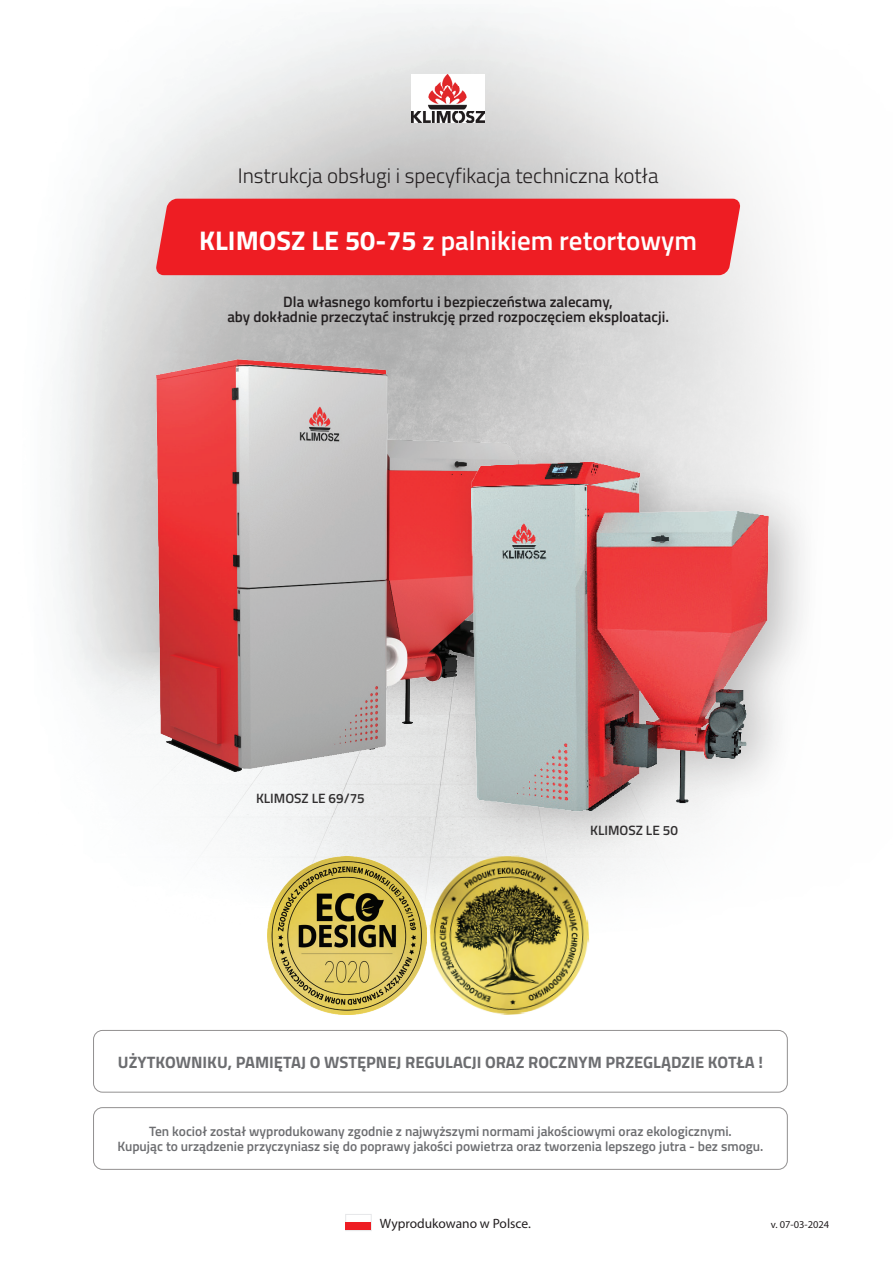
<style>
.page{position:relative;width:893px;height:1263px;background:#fff}
.page>*{position:absolute;margin:0;border:0;box-sizing:border-box;transform-origin:0 0}
.t1{font:600 27px "Titillium Web";color:#fff}
.t2{font:300 21px "Titillium Web";color:#231f20}
.t3{font:700 16.5px "Titillium Web";color:#6c6d70}
.t4{font:600 15px/15px "Titillium Web";color:#231f20;text-align:center}
.t5{font:600 13.5px/15px "Titillium Web";color:#6c6d70;text-align:center}
.t6{font:600 13.5px "Titillium Web";color:#312f30}
.t7{font:13.5px "Myriad Pro";color:#231f20}
.t8{font:10.5px "Myriad Pro";color:#231f20}
.s1{font-weight:700}
</style>
<div class="page">
<img style="left:57px;top:9px;width:720px;height:938px">
<img style="left:411px;top:74px;width:74px;height:49px">
<div style="left:155px;top:199px;width:586px;height:76px;background:#ee1d23"></div>
<img style="left:157px;top:360px;width:361px;height:411px">
<div style="left:444px;top:431px;width:376px;height:428px;background:#231f20;opacity:.25"></div>
<img style="left:472px;top:461px;width:296px;height:351px">
<div style="left:345px;top:1214px;width:26px;height:17px;background:#fff;border:1px solid #e6e7e9"></div>
<div style="left:346px;top:1222px;width:25px;height:8px;background:#ee1d23"></div>
<div style="left:93px;top:1107px;width:695px;height:63px;border:1px solid #231f20;border-radius:9px"></div>
<div style="left:93px;top:1030px;width:695px;height:62px;border:1px solid #231f20;border-radius:9px"></div>
<img style="left:426px;top:852px;width:167px;height:163px">
<img style="left:268px;top:856px;width:158px;height:158px">
<h2 class="t2" style="left:238px;top:160px;width:422px">Instrukcja obsługi i specyfikacja techniczna kotła</h2>
<h1 class="t1" style="left:199px;top:221px;width:499px"><span class="s1">KLIMOSZ LE 50-75</span> z palnikiem retortowym</h1>
<p class="t4" style="left:227px;top:294px;width:443px">Dla własnego komfortu i bezpieczeństwa zalecamy,<br>aby dokładnie przeczytać instrukcję przed rozpoczęciem eksploatacji.</p>
<p class="t6" style="left:256px;top:788px;width:110px">KLIMOSZ LE 69/75</p>
<p class="t6" style="left:590px;top:820px;width:89px">KLIMOSZ LE 50</p>
<p class="t3" style="left:118px;top:1050px;width:646px">UŻYTKOWNIKU, PAMIĘTAJ O WSTĘPNEJ REGULACJI ORAZ ROCZNYM PRZEGLĄDZIE KOTŁA !</p>
<p class="t5" style="left:117px;top:1123px;width:648px">Ten kocioł został wyprodukowany zgodnie z najwyższymi normami jakościowymi oraz ekologicznymi.<br>Kupując to urządzenie przyczyniasz się do poprawy jakości powietrza oraz tworzenia lepszego jutra - bez smogu.</p>
<p class="t7" style="left:380px;top:1215px;width:152px">Wyprodukowano w Polsce.</p>
<p class="t8" style="left:771px;top:1218px;width:60px">v. 07-03-2024</p>
</div>
